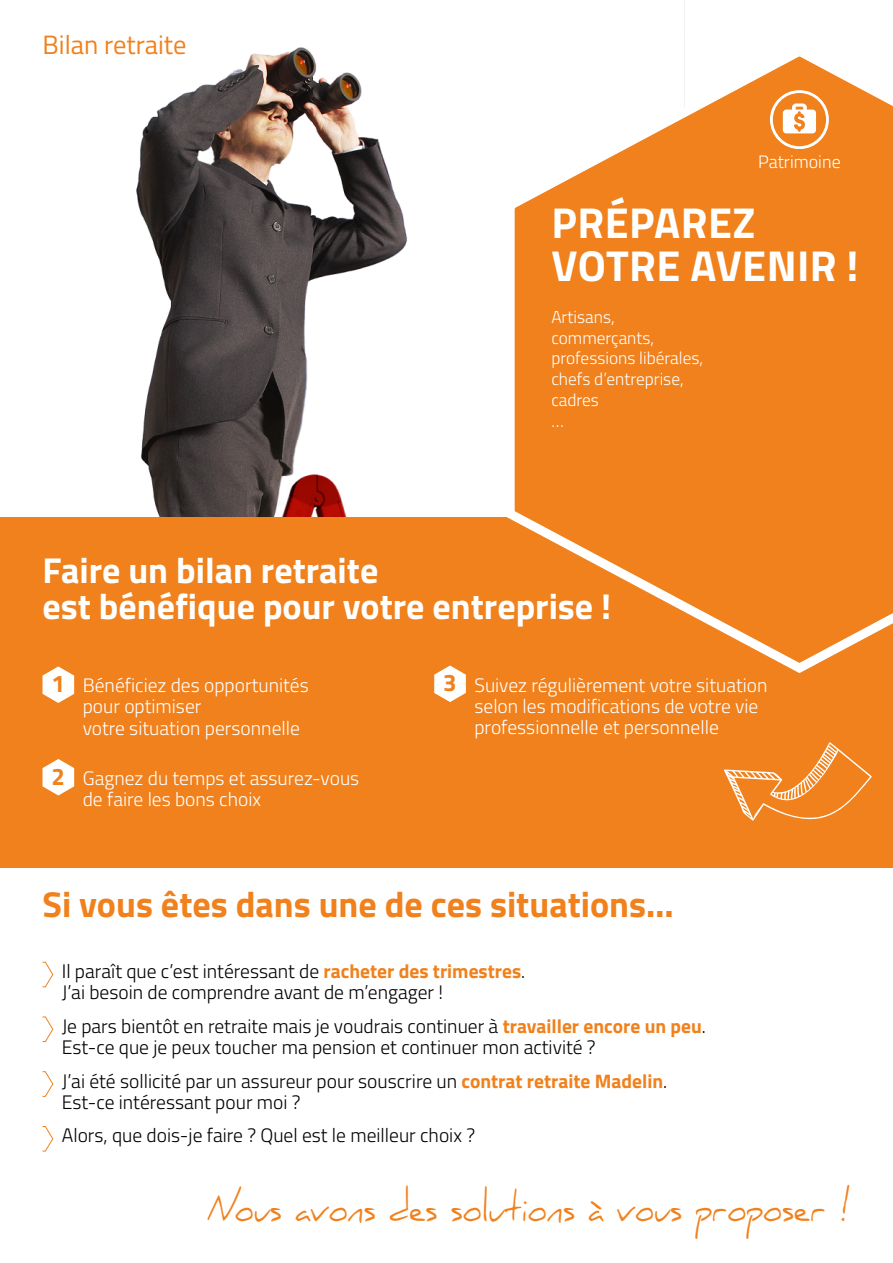
<style>
.page{position:relative;width:893px;height:1263px;background:#fff}
.page>*{position:absolute;margin:0;border:0;box-sizing:border-box;transform-origin:0 0}
.t1{font:700 43.35px/43.3px "Titillium";letter-spacing:.01em;color:#fff}
.t2{font:39.3px "Daniel";color:#f0811c;scale:.8 1}
.t3{font:700 36px/36px "Titillium";color:#fff}
.t4{font:700 36px "Titillium";color:#f0811c}
.t5{font:26.55px "Titillium";color:#f0811c}
.t6{font:300 19.5px/21px "Titillium";color:#000}
.t7{font:300 19.5px/21px "Titillium";color:#fff}
.t8{font:300 18px "Titillium";color:#fff}
.t9{font:300 17.25px/20.9px "Titillium";color:#fff}
.s1{font-weight:700;font-size:24px;color:#f0811c}
.s2{font-weight:700;color:#f0811c}
</style>
<div class="page">
<img style="left:136px;top:0;width:549px;height:517px">
<div style="left:0;top:517px;width:893px;height:350px;background:#f0811c"></div>
<svg style="left:43px;top:666px;width:31px;height:37px"></svg>
<svg style="left:43px;top:759px;width:31px;height:36px"></svg>
<svg style="left:434px;top:665px;width:32px;height:37px"></svg>
<svg style="left:724px;top:742px;width:148px;height:79px"></svg>
<svg style="left:501px;top:41px;width:392px;height:632px"></svg>
<div style="left:551px;top:205px;width:333px;height:293px;background:#f0811c"></div>
<svg style="left:42px;top:961px;width:12px;height:26px"></svg>
<svg style="left:42px;top:1016px;width:12px;height:26px"></svg>
<svg style="left:42px;top:1071px;width:12px;height:26px"></svg>
<svg style="left:42px;top:1126px;width:12px;height:26px"></svg>
<svg style="left:770px;top:90px;width:59px;height:59px"></svg>
<h3 class="t5" style="left:43px;top:25px;width:146px">Bilan retraite</h3>
<p class="t8" style="left:758px;top:148px;width:84px">Patrimoine</p>
<h1 class="t1" style="left:552px;top:199px;width:309px">PRÉPAREZ<br>VOTRE AVENIR !</h1>
<p class="t9" style="left:551px;top:305px;width:153px">Artisans, commerçants, professions libérales, chefs d’entreprise, cadres<br>…</p>
<h3 class="t3" style="left:43px;top:551px;width:570px">Faire un bilan retraite<br>est bénéfique pour votre entreprise !</h3>
<p class="t7" style="left:83px;top:674px;width:228px;text-indent:-31px"><span class="s1">1</span> Bénéficiez des opportunités pour optimiser<br>votre situation personnelle</p>
<p class="t7" style="left:83px;top:767px;width:278px;text-indent:-31px"><span class="s1">2</span> Gagnez du temps et assurez-vous de faire les bons choix</p>
<p class="t7" style="left:474px;top:673px;width:295px;text-indent:-31px"><span class="s1">3</span> Suivez régulièrement votre situation selon les modifications de votre vie professionnelle et personnelle</p>
<h3 class="t4" style="left:43px;top:877px;width:633px">Si vous êtes dans une de ces situations…</h3>
<p class="t6" style="left:62px;top:960px;width:465px">Il paraît que c’est intéressant de <span class="s2">racheter des trimestres</span>.<br>J’ai besoin de comprendre avant de m’engager !</p>
<p class="t6" style="left:62px;top:1015px;width:646px">Je pars bientôt en retraite mais je voudrais continuer à <span class="s2">travailler encore un peu</span>.<br>Est-ce que je peux toucher ma pension et continuer mon activité ?</p>
<p class="t6" style="left:62px;top:1069px;width:607px">J’ai été sollicité par un assureur pour souscrire un <span class="s2">contrat retraite Madelin</span>.<br>Est-ce intéressant pour moi ?</p>
<p class="t6" style="left:62px;top:1124px;width:415px">Alors, que dois-je faire ? Quel est le meilleur choix ?</p>
<h2 class="t2" style="left:207px;top:1184px;width:806px">Nous avons des solutions à vous proposer !</h2>
</div>
